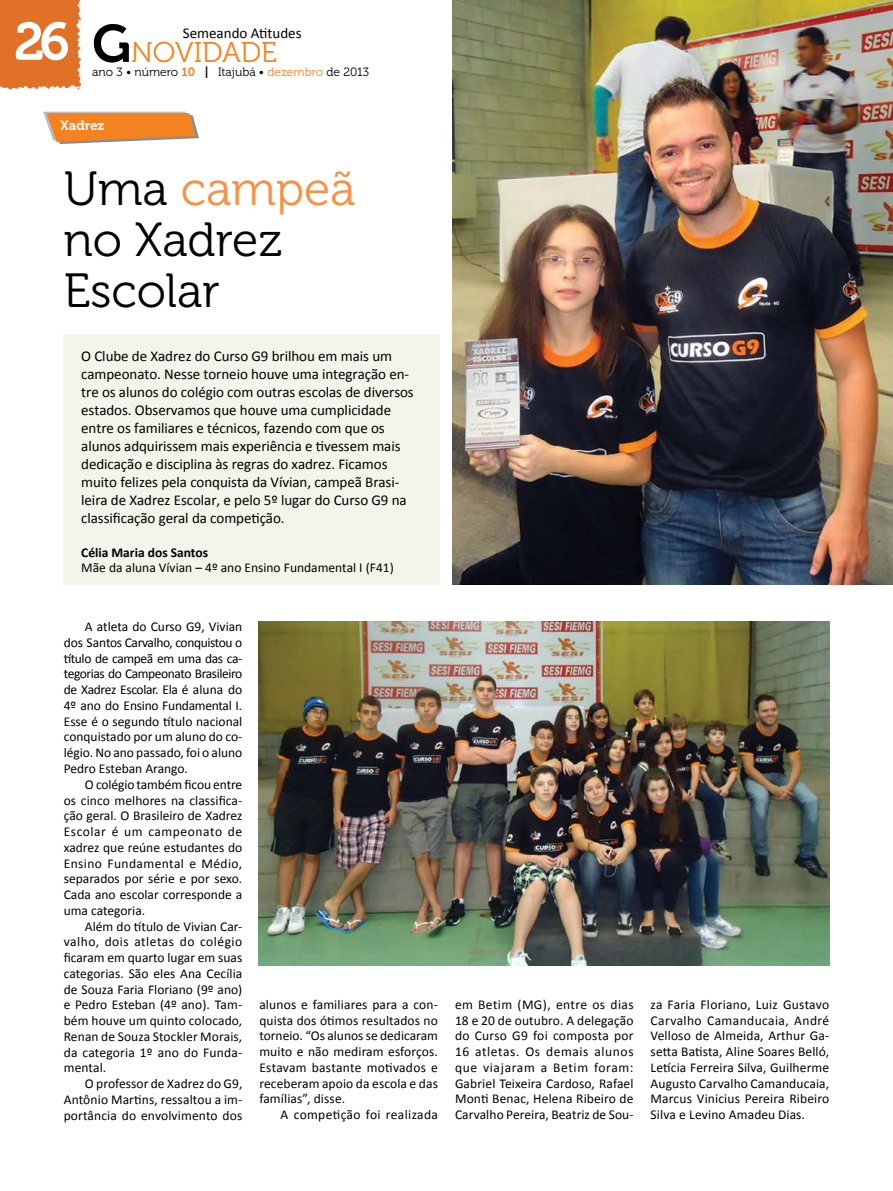
<style>
.page{position:relative;width:893px;height:1191px;background:#fff}
.page>*{position:absolute;margin:0;border:0;box-sizing:border-box;transform-origin:0 0}
.t1{font:47.85px/51px "Museo 300";color:#000}
.t2{font:28.5px "Museo 300";color:#f58220}
.t3{font:15px/18px "Calibri";letter-spacing:-.005em;color:#000}
.t4{font:13.5px/15.8px "Calibri";letter-spacing:.005em;color:#000;text-align:justify}
.t5{font:13.5px "Calibri";letter-spacing:.025em;color:#000}
.t6{font:700 13.5px "Calibri";color:#000}
.t7{font:13.5px "Museo 700";color:#fff}
.t8{font:12px "Museo 300";color:#000}
.s1{font-family:"Museo 700";font-size:52.5px;color:#fff}
.s2{font-family:"Museo 700";font-size:52.5px;color:#000}
.s3{font-family:"Museo 700";color:#f58220}
.s4{font-family:"Museo 700"}
.s5{color:#f58220}
.s6{color:#f79147}
</style>
<div class="page">
<div style="left:0;top:0;width:81px;height:89px;background:#e17126"></div>
<div style="left:64px;top:334px;width:376px;height:250px;background:#f2f5ea"></div>
<svg style="left:43px;top:112px;width:156px;height:32px;background:#eb974f"></svg>
<img style="left:453px;top:0;width:440px;height:584px">
<img style="left:258px;top:621px;width:571px;height:344px">
<h2 class="t2" style="left:14px;top:37px;width:264px"><span class="s1">26</span> <span class="s2">G</span>NOVIDADE</h2>
<p class="t8" style="left:92px;top:66px;width:278px">ano 3 • número <span class="s3">10</span> <span class="s4">|</span> Itajubá • <span class="s5">dezembro</span> de 2013</p>
<p class="t3" style="left:183px;top:24px;width:120px">Semeando Atitudes</p>
<p class="t7" style="left:61px;top:117px;width:45px">Xadrez</p>
<h1 class="t1" style="left:64px;top:164px;width:293px">Uma <span class="s6">campeã </span>no Xadrez<br>Escolar</h1>
<p class="t3" style="left:81px;top:347px;width:334px">O Clube de Xadrez do Curso G9 brilhou em mais um campeonato. Nesse torneio houve uma integração en&shy;tre os alunos do colégio com outras escolas de diversos estados. Observamos que houve uma cumplicidade entre os familiares e técnicos, fazendo com que os alunos adquirissem mais experiência e tivessem mais dedicação e disciplina às regras do xadrez. Ficamos muito felizes pela conquista da Vívian, campeã Brasi&shy;leira de Xadrez Escolar, e pelo 5º lugar do Curso G9 na classificação geral da competição.</p>
<p class="t6" style="left:81px;top:543px;width:128px">Célia Maria dos Santos</p>
<p class="t4" style="left:81px;top:560px;width:314px">Mãe da aluna Vívian – 4º ano Ensino Fundamental I (F41)</p>
<p class="t4" style="left:64px;top:619px;width:180px;text-indent:21px">A atleta do Curso G9, Vivian dos Santos Carvalho, conquistou o título de campeã em uma das ca&shy;tegorias do Campeonato Brasileiro de Xadrez Escolar. Ela é aluna do 4º ano do Ensino Fundamental I.<br>Esse é o segundo título nacional conquistado por um aluno do co&shy;légio. No ano passado, foi o aluno Pedro Esteban Arango.</p>
<p class="t4" style="left:64px;top:776px;width:180px;text-indent:21px">O colégio também ficou entre os cinco melhores na classifica&shy;ção geral. O Brasileiro de Xadrez Escolar é um campeonato de xadrez que reúne estudantes do Ensino Fundamental e Médio, separados por série e por sexo.<br>Cada ano escolar corresponde a uma categoria.</p>
<p class="t4" style="left:64px;top:918px;width:180px;text-indent:21px">Além do título de Vivian Car&shy;valho, dois atletas do colégio ficaram em quarto lugar em suas categorias. São eles Ana Cecília de Souza Faria Floriano (9º ano) e Pedro Esteban (4º ano). Tam&shy;bém houve um quinto colocado, Renan de Souza Stockler Morais, da categoria 1º ano do Funda&shy;mental.</p>
<p class="t4" style="left:64px;top:1076px;width:180px;text-indent:21px">O professor de Xadrez do G9, Antônio Martins, ressaltou a im&shy;portância do envolvimento dos</p>
<p class="t4" style="left:259px;top:996px;width:180px">alunos e familiares para a con&shy;quista dos ótimos resultados no torneio. “Os alunos se dedicaram muito e não mediram esforços.<br>Estavam bastante motivados e receberam apoio da escola e das famílias”, disse.</p>
<p class="t5" style="left:281px;top:1106px;width:159px">A competição foi realizada</p>
<p class="t4" style="left:455px;top:996px;width:180px">em Betim (MG), entre os dias 18 e 20 de outubro. A delegação do Curso G9 foi composta por 16 atletas. Os demais alunos que viajaram a Betim foram:<br>Gabriel Teixeira Cardoso, Rafael Monti Benac, Helena Ribeiro de Carvalho Pereira, Beatriz de Sou-</p>
<p class="t4" style="left:651px;top:996px;width:180px">za Faria Floriano, Luiz Gustavo Carvalho Camanducaia, André Velloso de Almeida, Arthur Ga&shy;setta Batista, Aline Soares Belló, Letícia Ferreira Silva, Guilherme Augusto Carvalho Camanducaia, Marcus Vinicius Pereira Ribeiro Silva e Levino Amadeu Dias.</p>
</div>
